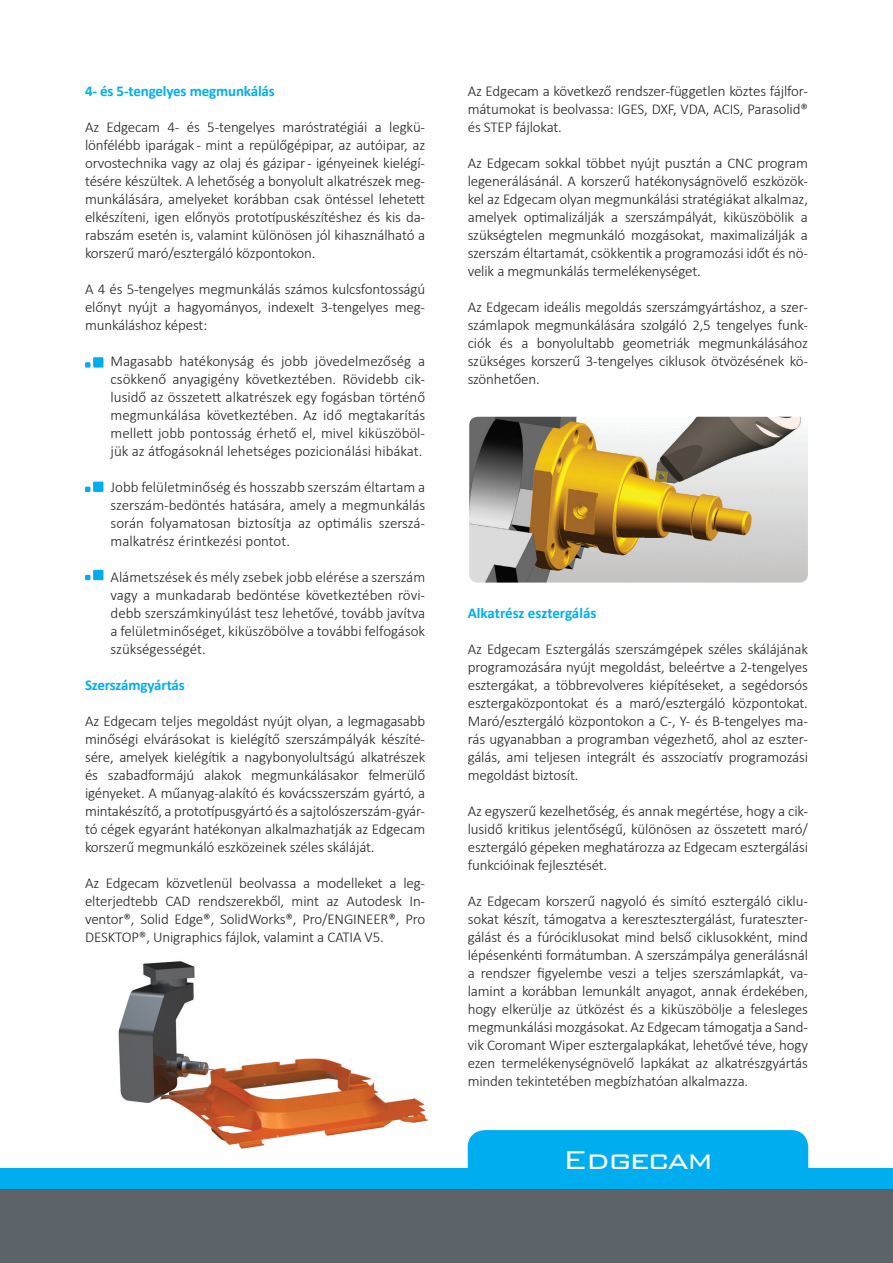
<style>
.page{position:relative;width:893px;height:1263px;background:#fff}
.page>*{position:absolute;margin:0;border:0;box-sizing:border-box;transform-origin:0 0}
.t1{font:300 34.35px "Bank Gothic BT";letter-spacing:-.05em;color:#fff}
.t2{font:300 15px/18px "Calibri";letter-spacing:-.01em;color:#231f20;text-align:justify}
.t3{font:700 15px "Calibri";letter-spacing:-.01em;color:#00aeef}
</style>
<div class="page">
<img style="left:118px;top:961px;width:310px;height:188px">
<img style="left:469px;top:417px;width:339px;height:166px">
<div style="left:0;top:1168px;width:893px;height:38px;background:#00aeef"></div>
<div style="left:468px;top:1130px;width:340px;height:66px;background:#00aeef;border-radius:17px"></div>
<div style="left:0;top:1189px;width:893px;height:74px;background:#5d6469"></div>
<div style="left:93px;top:357px;width:10px;height:11px;background:#00aeef"></div>
<svg style="left:85px;top:362px;width:5px;height:6px"></svg>
<div style="left:93px;top:482px;width:10px;height:10px;background:#00aeef"></div>
<svg style="left:85px;top:487px;width:5px;height:5px"></svg>
<div style="left:93px;top:570px;width:10px;height:10px;background:#00aeef"></div>
<svg style="left:85px;top:575px;width:5px;height:5px"></svg>
<p class="t3" style="left:85px;top:81px;width:191px">4- és 5-tengelyes megmunkálás</p>
<p class="t2" style="left:85px;top:118px;width:342px">Az Edgecam 4- és 5-tengelyes maróstratégiái a legkü&shy;lönfélébb iparágak - mint a repülőgépipar, az autóipar, az orvostechnika vagy az olaj és gázipar - igényeinek kielégí&shy;tésére készültek. A lehetőség a bonyolult alkatrészek meg&shy;munkálására, amelyeket korábban csak öntéssel lehetett elkészíteni, igen előnyös prototípuskészítéshez és kis da&shy;rabszám esetén is, valamint különösen jól kihasználható a korszerű maró/esztergáló központokon.</p>
<p class="t2" style="left:85px;top:280px;width:342px">A 4 és 5-tengelyes megmunkálás számos kulcsfontosságú előnyt nyújt a hagyományos, indexelt 3-tengelyes meg&shy;munkáláshoz képest:</p>
<p class="t2" style="left:111px;top:352px;width:316px">Magasabb hatékonyság és jobb jövedelmezőség a csökkenő anyagigény következtében. Rövidebb cik&shy;lusidő az összetett alkatrészek egy fogásban történő megmunkálása következtében. Az idő megtakarítás mellett jobb pontosság érhető el, mivel kiküszöböl&shy;jük az átfogásoknál lehetséges pozicionálási hibákat.</p>
<p class="t2" style="left:111px;top:478px;width:316px">Jobb felületminőség és hosszabb szerszám éltartam a szerszám-bedöntés hatására, amely a megmunkálás során folyamatosan biztosítja az optimális szerszá&shy;malkatrész érintkezési pontot.</p>
<p class="t2" style="left:111px;top:568px;width:316px">Alámetszések és mély zsebek jobb elérése a szerszám vagy a munkadarab bedöntése következtében rövi&shy;debb szerszámkinyúlást tesz lehetővé, tovább javítva a felületminőséget, kiküszöbölve a további felfogások szükségességét.</p>
<p class="t3" style="left:85px;top:675px;width:101px">Szerszámgyártás</p>
<p class="t2" style="left:85px;top:712px;width:342px">Az Edgecam teljes megoldást nyújt olyan, a legmagasabb minőségi elvárásokat is kielégítő szerszámpályák készíté&shy;sére, amelyek kielégítik a nagybonyolultságú alkatrészek és szabadformájú alakok megmunkálásakor felmerülő igényeket. A műanyag-alakító és kovácsszerszám gyártó, a mintakészítő, a prototípusgyártó és a sajtolószerszám-gyár&shy;tó cégek egyaránt hatékonyan alkalmazhatják az Edgecam korszerű megmunkáló eszközeinek széles skáláját.</p>
<p class="t2" style="left:85px;top:874px;width:342px">Az Edgecam közvetlenül beolvassa a modelleket a leg&shy;elterjedtebb CAD rendszerekből, mint az Autodesk In&shy;ventor®, Solid Edge®, SolidWorks®, Pro/ENGINEER®, Pro DESKTOP®, Unigraphics fájlok, valamint a CATIA V5.</p>
<p class="t2" style="left:468px;top:82px;width:342px">Az Edgecam a következő rendszer-független köztes fájlfor&shy;mátumokat is beolvassa: IGES, DXF, VDA, ACIS, Parasolid® és STEP fájlokat.</p>
<p class="t2" style="left:468px;top:154px;width:342px">Az Edgecam sokkal többet nyújt pusztán a CNC program legenerálásánál. A korszerű hatékonyságnövelő eszközök&shy;kel az Edgecam olyan megmunkálási stratégiákat alkalmaz, amelyek optimalizálják a szerszámpályát, kiküszöbölik a szükségtelen megmunkáló mozgásokat, maximalizálják a szerszám éltartamát, csökkentik a programozási időt és nö&shy;velik a megmunkálás termelékenységet.</p>
<p class="t2" style="left:468px;top:298px;width:342px">Az Edgecam ideális megoldás szerszámgyártáshoz, a szer&shy;számlapok megmunkálására szolgáló 2,5 tengelyes funk&shy;ciók és a bonyolultabb geometriák megmunkálásához szükséges korszerű 3-tengelyes ciklusok ötvözésének kö&shy;szönhetően.</p>
<p class="t3" style="left:468px;top:603px;width:130px">Alkatrész esztergálás</p>
<p class="t2" style="left:468px;top:640px;width:342px">Az Edgecam Esztergálás szerszámgépek széles skálájának programozására nyújt megoldást, beleértve a 2-tengelyes esztergákat, a többrevolveres kiépítéseket, a segédorsós esztergaközpontokat és a maró/esztergáló központokat.<br>Maró/esztergáló központokon a C-, Y- és B-tengelyes ma&shy;rás ugyanabban a programban végezhető, ahol az eszter&shy;gálás, ami teljesen integrált és asszociatív programozási megoldást biztosít.</p>
<p class="t2" style="left:468px;top:802px;width:342px">Az egyszerű kezelhetőség, és annak megértése, hogy a cik&shy;lusidő kritikus jelentőségű, különösen az összetett maró/ esztergáló gépeken meghatározza az Edgecam esztergálási funkcióinak fejlesztését.</p>
<p class="t2" style="left:468px;top:892px;width:342px">Az Edgecam korszerű nagyoló és simító esztergáló ciklu&shy;sokat készít, támogatva a keresztesztergálást, furateszter&shy;gálást és a fúróciklusokat mind belső ciklusokként, mind lépésenkénti formátumban. A szerszámpálya generálásnál a rendszer figyelembe veszi a teljes szerszámlapkát, va&shy;lamint a korábban lemunkált anyagot, annak érdekében, hogy elkerülje az ütközést és a kiküszöbölje a felesleges megmunkálási mozgásokat. Az Edgecam támogatja a Sand&shy;vik Coromant Wiper esztergalapkákat, lehetővé téve, hogy ezen termelékenységnövelő lapkákat az alkatrészgyártás minden tekintetében megbízhatóan alkalmazza.</p>
<p class="t1" style="left:563px;top:1141px;width:152px">Edgecam</p>
</div>
